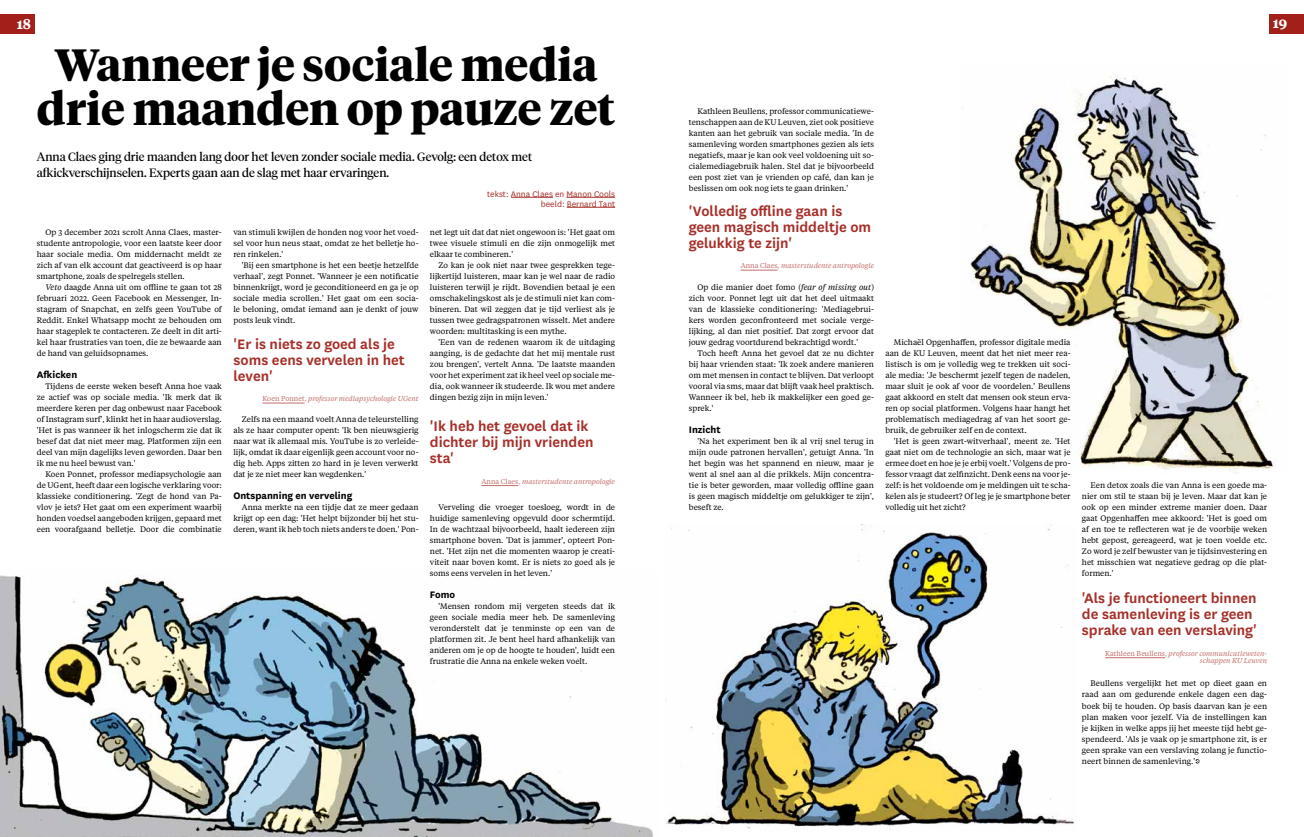
<style>
.page{position:relative;width:1304px;height:837px;background:#fff}
.page>*{position:absolute;margin:0;border:0;box-sizing:border-box;transform-origin:0 0}
.t1{font:700 45px/44px "Tiempos Headline";color:#000;text-align:center}
.t2{font:600 16px/16px "National";color:#a62f28}
.t3{font:700 14px "Tiempos Text";color:#fff}
.t4{font:12px/16px "Tiempos Headline";color:#000}
.t5{font:700 11px "National";color:#000}
.t6{font:9.5px/10px "National";color:#a62f28;text-align:right}
.t7{font:8px/11px "Tiempos Text";color:#000;text-align:justify}
.t8{font:italic 7px/7px "Tiempos Text";color:#c16d69;text-align:right}
.s1{font-style:italic}
.s2{font-style:normal}
</style>
<div class="page">
<div style="left:1270px;top:14px;width:34px;height:20px;background:#a21f1a"></div>
<div style="left:0;top:14px;width:34px;height:20px;background:#a21f1a"></div>
<img style="left:666px;top:524px;width:408px;height:305px">
<img style="left:961px;top:76px;width:315px;height:397px">
<img style="left:0;top:574px;width:653px;height:262px">
<hr style="left:511px;top:197px;width:42px;height:1px;background:#a62f28">
<hr style="left:566px;top:197px;width:49px;height:1px;background:#a62f28">
<hr style="left:567px;top:207px;width:48px;height:1px;background:#a62f28">
<svg style="left:1195px;top:759px;width:5px;height:4px"></svg>
<hr style="left:262px;top:402px;width:43px;height:1px;background:#c16d69">
<hr style="left:741px;top:269px;width:37px;height:1px;background:#c16d69">
<hr style="left:1105px;top:657px;width:60px;height:1px;background:#c16d69">
<hr style="left:482px;top:485px;width:36px;height:1px;background:#c16d69">
<h3 class="t3" style="left:17px;top:14px;width:16px">18</h3>
<h3 class="t3" style="left:1273px;top:14px;width:16px">19</h3>
<h1 class="t1" style="left:37px;top:41px;width:580px">Wanneer je sociale media drie maanden op pauze zet</h1>
<h3 class="t4" style="left:37px;top:148px;width:497px">Anna Claes ging drie maanden lang door het leven zonder sociale media. Gevolg: een detox met afkickverschijnselen. Experts gaan aan de slag met haar ervaringen.</h3>
<p class="t6" style="left:487px;top:188px;width:129px">tekst: Anna Claes en Manon Cools beeld: Bernard Tant</p>
<p class="t7" style="left:37px;top:226px;width:186px;text-indent:9px">Op 3 december 2021 scrolt Anna Claes, master&shy;studente antropologie, voor een laatste keer door haar sociale media. Om middernacht meldt ze zich af van elk account dat geactiveerd is op haar smartphone, zoals de spelregels stellen.</p>
<p class="t7" style="left:37px;top:281px;width:186px;text-indent:9px"><span class="s1">Veto</span> daagde Anna uit om offline te gaan tot 28 februari 2022. Geen Facebook en Messenger, In&shy;stagram of Snapchat, en zelfs geen YouTube of Reddit. Enkel Whatsapp mocht ze behouden om haar stageplek te contacteren. Ze deelt in dit arti&shy;kel haar frustraties van toen, die ze bewaarde aan de hand van geluidsopnames.</p>
<h3 class="t5" style="left:37px;top:367px;width:42px">Afkicken</h3>
<p class="t7" style="left:37px;top:380px;width:186px;text-indent:9px">Tijdens de eerste weken beseft Anna hoe vaak ze actief was op sociale media. 'Ik merk dat ik meerdere keren per dag onbewust naar Facebook of Instagram surf', klinkt het in haar audioverslag. 'Het is pas wanneer ik het inlogscherm zie dat ik besef dat dat niet meer mag. Platformen zijn een deel van mijn dagelijks leven geworden. Daar ben ik me nu heel bewust van.'</p>
<p class="t7" style="left:37px;top:468px;width:186px;text-indent:9px">Koen Ponnet, professor mediapsychologie aan de UGent, heeft daar een logische verklaring voor: klassieke conditionering. 'Zegt de hond van Pa&shy;vlov je iets? Het gaat om een experiment waarbij honden voedsel aangeboden krijgen, gepaard met een voorafgaand belletje. Door die combinatie</p>
<p class="t7" style="left:233px;top:226px;width:187px">van stimuli kwijlen de honden nog voor het voed&shy;sel voor hun neus staat, omdat ze het belletje ho&shy;ren rinkelen.'</p>
<p class="t7" style="left:233px;top:259px;width:187px;text-indent:9px">'Bij een smartphone is het een beetje hetzelfde verhaal', zegt Ponnet. 'Wanneer je een notificatie binnenkrijgt, word je geconditioneerd en ga je op sociale media scrollen.' Het gaat om een socia&shy;le beloning, omdat iemand aan je denkt of jouw posts leuk vindt.</p>
<h2 class="t2" style="left:234px;top:334px;width:173px">'Er is niets zo goed als je soms eens vervelen in het leven'</h2>
<p class="t8" style="left:262px;top:394px;width:158px"><span class="s2">Koen Ponnet,</span> professor mediapsychologie UGent</p>
<p class="t7" style="left:233px;top:413px;width:187px;text-indent:9px">Zelfs na een maand voelt Anna de teleurstelling als ze haar computer opent: 'Ik ben nieuwsgierig naar wat ik allemaal mis. YouTube is zo verleide&shy;lijk, omdat ik daar eigenlijk geen account voor no&shy;dig heb. Apps zitten zo hard in je leven verwerkt dat je ze niet meer kan wegdenken.'</p>
<h3 class="t5" style="left:233px;top:488px;width:120px">Ontspanning en verveling</h3>
<p class="t7" style="left:233px;top:501px;width:187px;text-indent:9px">Anna merkte na een tijdje dat ze meer gedaan krijgt op een dag: 'Het helpt bijzonder bij het stu&shy;deren, want ik heb toch niets anders te doen.' Pon-</p>
<p class="t7" style="left:430px;top:226px;width:187px">net legt uit dat dat niet ongewoon is: 'Het gaat om twee visuele stimuli en die zijn onmogelijk met elkaar te combineren.'</p>
<p class="t7" style="left:430px;top:259px;width:187px;text-indent:9px">Zo kan je ook niet naar twee gesprekken tege&shy;lijkertijd luisteren, maar kan je wel naar de radio luisteren terwijl je rijdt. Bovendien betaal je een omschakelingskost als je de stimuli niet kan com&shy;bineren. Dat wil zeggen dat je tijd verliest als je tussen twee gedragspatronen wisselt. Met andere woorden: multitasking is een mythe.</p>
<p class="t7" style="left:430px;top:336px;width:187px;text-indent:9px">'Een van de redenen waarom ik de uitdaging aanging, is de gedachte dat het mij mentale rust zou brengen', vertelt Anna. 'De laatste maanden voor het experiment zat ik heel veel op sociale me&shy;dia, ook wanneer ik studeerde. Ik wou met andere dingen bezig zijn in mijn leven.'</p>
<h2 class="t2" style="left:430px;top:417px;width:165px">'Ik heb het gevoel dat ik dichter bij mijn vrienden sta'</h2>
<p class="t8" style="left:482px;top:477px;width:135px"><span class="s2">Anna Claes,</span> masterstudente antropologie</p>
<p class="t7" style="left:430px;top:501px;width:187px;text-indent:9px">Verveling die vroeger toesloeg, wordt in de huidige samenleving opgevuld door schermtijd.<br>In de wachtzaal bijvoorbeeld, haalt iedereen zijn smartphone boven. 'Dat is jammer', opteert Pon&shy;net. 'Het zijn net die momenten waarop je creati&shy;viteit naar boven komt. Er is niets zo goed als je soms eens vervelen in het leven.'</p>
<h3 class="t5" style="left:430px;top:587px;width:27px">Fomo</h3>
<p class="t7" style="left:430px;top:600px;width:187px;text-indent:9px">'Mensen rondom mij vergeten steeds dat ik geen sociale media meer heb. De samenleving veronderstelt dat je tenminste op een van de platformen zit. Je bent heel hard afhankelijk van anderen om je op de hoogte te houden', luidt een frustratie die Anna na enkele weken voelt.</p>
<p class="t7" style="left:689px;top:105px;width:187px;text-indent:9px">Kathleen Beullens, professor communicatiewe&shy;tenschappen aan de KU Leuven, ziet ook positieve kanten aan het gebruik van sociale media. 'In de samenleving worden smartphones gezien als iets negatiefs, maar je kan ook veel voldoening uit so&shy;cialemediagebruik halen. Stel dat je bijvoorbeeld een post ziet van je vrienden op café, dan kan je beslissen om ook nog iets te gaan drinken.'</p>
<h2 class="t2" style="left:689px;top:202px;width:184px">'Volledig offline gaan is geen magisch middeltje om gelukkig te zijn'</h2>
<p class="t8" style="left:741px;top:262px;width:135px"><span class="s2">Anna Claes,</span> masterstudente antropologie</p>
<p class="t7" style="left:689px;top:281px;width:187px;text-indent:9px">Op die manier doet fomo (<span class="s1">fear of missing out</span>) zich voor. Ponnet legt uit dat het deel uitmaakt van de klassieke conditionering: 'Mediagebrui&shy;kers worden geconfronteerd met sociale verge&shy;lijking, al dan niet positief. Dat zorgt ervoor dat jouw gedrag voortdurend bekrachtigd wordt.'</p>
<p class="t7" style="left:689px;top:347px;width:187px;text-indent:9px">Toch heeft Anna het gevoel dat ze nu dichter bij haar vrienden staat: 'Ik zoek andere manieren om met mensen in contact te blijven. Dat verloopt vooral via sms, maar dat blijft vaak heel praktisch.<br>Wanneer ik bel, heb ik makkelijker een goed ge&shy;sprek.'</p>
<h3 class="t5" style="left:689px;top:422px;width:33px">Inzicht</h3>
<p class="t7" style="left:689px;top:435px;width:187px;text-indent:9px">'Na het experiment ben ik al vrij snel terug in mijn oude patronen hervallen', getuigt Anna. 'In het begin was het spannend en nieuw, maar je went al snel aan al die prikkels. Mijn concentra&shy;tie is beter geworden, maar volledig offline gaan is geen magisch middeltje om gelukkiger te zijn', beseft ze.</p>
<p class="t7" style="left:885px;top:336px;width:187px;text-indent:9px">Michaël Opgenhaffen, professor digitale media aan de KU Leuven, meent dat het niet meer rea&shy;listisch is om je volledig weg te trekken uit soci&shy;ale media: 'Je beschermt jezelf tegen de nadelen, maar sluit je ook af voor de voordelen.' Beullens gaat akkoord en stelt dat mensen ook steun erva&shy;ren op social platformen. Volgens haar hangt het problematisch mediagedrag af van het soort ge&shy;bruik, de gebruiker zelf en de context.</p>
<p class="t7" style="left:885px;top:435px;width:187px;text-indent:9px">'Het is geen zwart-witverhaal', meent ze. 'Het gaat niet om de technologie an sich, maar wat je ermee doet en hoe je je erbij voelt.' Volgens de pro&shy;fessor vraagt dat zelfinzicht. Denk eens na voor je&shy;zelf: is het voldoende om je meldingen uit te scha&shy;kelen als je studeert? Of leg je je smartphone beter volledig uit het zicht?</p>
<p class="t7" style="left:1082px;top:479px;width:187px;text-indent:9px">Een detox zoals die van Anna is een goede ma&shy;nier om stil te staan bij je leven. Maar dat kan je ook op een minder extreme manier doen. Daar gaat Opgenhaffen mee akkoord: 'Het is goed om af en toe te reflecteren wat je de voorbije weken hebt gepost, gereageerd, wat je toen voelde etc.<br>Zo word je zelf bewuster van je tijdsinvestering en het misschien wat negatieve gedrag op die plat&shy;formen.'</p>
<h2 class="t2" style="left:1082px;top:589px;width:176px">'Als je functioneert binnen de samenleving is er geen sprake van een verslaving'</h2>
<p class="t8" style="left:1105px;top:649px;width:163px"><span class="s2">Kathleen Beullens,</span> professor communicatieweten&shy;schappen KU Leuven</p>
<p class="t7" style="left:1082px;top:677px;width:187px;text-indent:9px">Beullens vergelijkt het met op dieet gaan en raad aan om gedurende enkele dagen een dag&shy;boek bij te houden. Op basis daarvan kan je een plan maken voor jezelf. Via de instellingen kan je kijken in welke apps jij het meeste tijd hebt ge&shy;spendeerd. 'Als je vaak op je smartphone zit, is er geen sprake van een verslaving zolang je functio&shy;neert binnen de samenleving.'</p>
</div>
